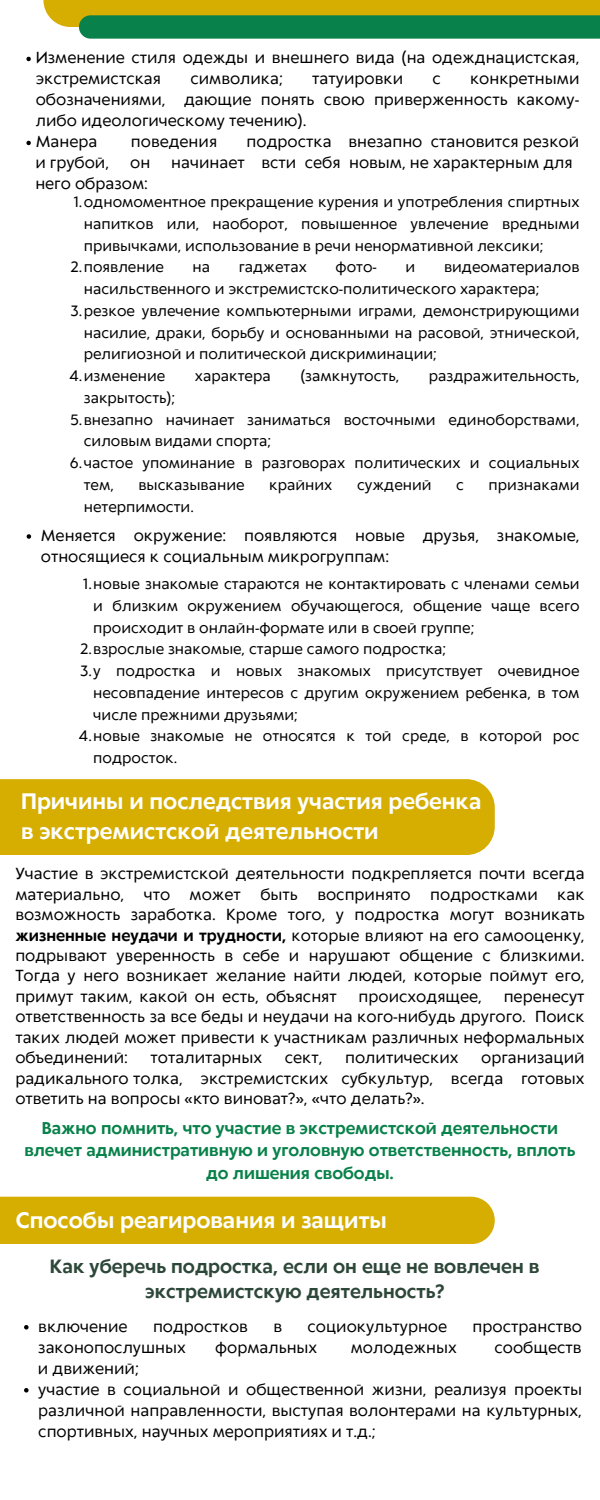
<style>
.page{position:relative;width:600px;height:1500px;background:#fff}
.page>*{position:absolute;margin:0;border:0;box-sizing:border-box;transform-origin:0 0}
.t1{font:700 21px/29.2px "Klein Text";color:#fff}
.t2{font:700 18px/24.8px "Klein Text";color:#2d4739;text-align:center}
.t3{font:700 16px/22.2px "Klein Text";color:#09814a;text-align:center}
.t4{font:15px/20.4px "Klein Text";color:#000;text-align:justify}
.t5{font:14px/21.8px "Klein Text";color:#000;text-align:justify}
.s1{font-weight:700}
</style>
<div class="page">
<svg style="left:26px;top:57px;width:5px;height:4px"></svg>
<svg style="left:26px;top:141px;width:5px;height:4px"></svg>
<div style="left:43px;top:0;width:557px;height:27px;background:#d6ae01"></div>
<svg style="left:79px;top:15px;width:521px;height:24px;background:#10834b"></svg>
<div style="left:0;top:779px;width:495px;height:76px;background:#d6ae01"></div>
<svg style="left:27px;top:534px;width:4px;height:5px"></svg>
<div style="left:0;top:1197px;width:495px;height:47px;background:#d6ae01"></div>
<svg style="left:24px;top:1325px;width:5px;height:5px"></svg>
<svg style="left:24px;top:1388px;width:5px;height:5px"></svg>
<p class="t4" style="left:36px;top:48px;width:545px;line-height:21px">Изменение стиля одежды и внешнего вида (на одежднацистская, экстремистская</p>
<p class="t4" style="left:36px;top:69px;width:545px;line-height:21px;text-indent:434px">конкретными обозначениями, дающие понять свою приверженность какому&shy;либо идеологическому течению).</p>
<p class="t4" style="left:36px;top:133px;width:63px">Манера</p>
<p class="t4" style="left:131px;top:133px;width:88px">поведения</p>
<p class="t4" style="left:247px;top:133px;width:334px">подростка внезапно становится резкой</p>
<h4 class="t4" style="left:35px;top:154px;width:75px">и грубой,</h4>
<h4 class="t4" style="left:130px;top:154px;width:22px">он</h4>
<h4 class="t4" style="left:171px;top:154px;width:403px">начинает всти себя новым, не характерным для</h4>
<h4 class="t4" style="left:35px;top:175px;width:114px">него образом:</h4>
<p class="t4" style="left:190px;top:70px;width:94px">символика;</p>
<p class="t4" style="left:312px;top:70px;width:92px">татуировки</p>
<p class="t4" style="left:432px;top:70px;width:10px">с</p>
<p class="t5" style="left:84px;top:192px;width:497px;text-indent:-10px">1.одномоментное прекращение курения и употребления спиртных напитков или, наоборот, повышенное увлечение вредными привычками, использование в речи ненормативной лексики;</p>
<p class="t5" style="left:71px;top:257px;width:95px">2.появление</p>
<p class="t5" style="left:193px;top:257px;width:19px">на</p>
<p class="t5" style="left:239px;top:257px;width:70px">гаджетах</p>
<p class="t5" style="left:336px;top:257px;width:43px">фото-</p>
<p class="t5" style="left:406px;top:257px;width:11px">и</p>
<p class="t5" style="left:84px;top:257px;width:497px;text-indent:360px">видеоматериалов насильственного и экстремистско-политического характера;</p>
<p class="t5" style="left:84px;top:301px;width:497px;text-indent:-13px">3.резкое увлечение компьютерными играми, демонстрирующими насилие, драки, борьбу и основанными на расовой, этнической, религиозной и политической дискриминации;</p>
<p class="t5" style="left:69px;top:366px;width:97px">4.изменение</p>
<p class="t5" style="left:195px;top:366px;width:77px">характера</p>
<p class="t5" style="left:300px;top:366px;width:100px">(замкнутость,</p>
<p class="t5" style="left:429px;top:366px;width:152px">раздражительность,</p>
<p class="t5" style="left:84px;top:388px;width:93px">закрытость);</p>
<p class="t5" style="left:84px;top:410px;width:497px;text-indent:-14px">5.внезапно начинает заниматься восточными единоборствами, силовым видами спорта;</p>
<p class="t5" style="left:84px;top:453px;width:497px;text-indent:-14px">6.частое упоминание в разговорах политических и социальных тем,</p>
<p class="t5" style="left:138px;top:475px;width:108px">высказывание</p>
<p class="t5" style="left:269px;top:475px;width:65px">крайних</p>
<p class="t5" style="left:357px;top:475px;width:76px">суждений</p>
<p class="t5" style="left:456px;top:475px;width:9px">с</p>
<p class="t5" style="left:489px;top:475px;width:92px">признаками</p>
<p class="t5" style="left:84px;top:497px;width:112px">нетерпимости.</p>
<h3 class="t4" style="left:41px;top:526px;width:540px;line-height:21px">Меняется окружение: появляются новые друзья, знакомые, относящиеся к социальным микрогруппам:</h3>
<p class="t5" style="left:93px;top:574px;width:488px;text-indent:-10px">1.новые знакомые стараются не контактировать с членами семьи и близким окружением обучающегося, общение чаще всего происходит в онлайн-формате или в своей группе;</p>
<p class="t5" style="left:80px;top:639px;width:368px">2.взрослые знакомые, старше самого подростка;</p>
<p class="t5" style="left:93px;top:661px;width:488px;text-indent:-13px">3.у подростка и новых знакомых присутствует очевидное несовпадение интересов с другим окружением ребенка, в том числе прежними друзьями;</p>
<h4 class="t5" style="left:93px;top:726px;width:488px;text-indent:-14px">4.новые знакомые не относятся к той среде, в которой рос подросток.</h4>
<p class="t1" style="left:21px;top:789px;width:462px">Причины и последствия участия ребенка в экстремистской деятельности</p>
<p class="t4" style="left:15px;top:865px;width:571px">Участие в экстремистской деятельности подкрепляется почти всегда материально,</p>
<p class="t4" style="left:144px;top:885px;width:28px">что</p>
<p class="t4" style="left:190px;top:885px;width:53px">может</p>
<p class="t4" style="left:260px;top:885px;width:39px">быть</p>
<p class="t4" style="left:317px;top:885px;width:95px">воспринято</p>
<p class="t4" style="left:430px;top:885px;width:109px">подростками</p>
<p class="t4" style="left:15px;top:885px;width:571px;text-indent:542px">как возможность заработка. Кроме того, у подростка могут возникать <span class="s1">жизненные неудачи и трудности,</span> которые влияют на его самооценку, подрывают уверенность в себе и нарушают общение с близкими.<br>Тогда у него возникает желание найти людей, которые поймут его, примут таким, какой он есть, объяснят</p>
<p class="t4" style="left:15px;top:987px;width:571px;text-indent:488px">перенесут ответственность за все беды и неудачи на кого-нибудь другого. Поиск таких людей может привести к участникам различных неформальных объединений:</p>
<p class="t4" style="left:359px;top:987px;width:125px">происходящее,</p>
<p class="t4" style="left:15px;top:1049px;width:571px;text-indent:466px">организаций радикального толка, экстремистских субкультур, всегда готовых ответить на вопросы «кто виноват?», «что делать?».</p>
<p class="t3" style="left:24px;top:1119px;width:553px">Важно помнить, что участие в экстремистской деятельности влечет административную и уголовную ответственность, вплоть до лишения свободы.</p>
<p class="t4" style="left:151px;top:1049px;width:113px">тоталитарных</p>
<p class="t4" style="left:285px;top:1049px;width:39px">сект,</p>
<p class="t4" style="left:345px;top:1049px;width:115px">политических</p>
<p class="t1" style="left:16px;top:1207px;width:372px">Способы реагирования и защиты</p>
<p class="t2" style="left:50px;top:1255px;width:491px">Как уберечь подростка, если он еще не вовлечен в экстремистскую деятельность?</p>
<p class="t4" style="left:38px;top:1317px;width:91px">включение</p>
<p class="t4" style="left:153px;top:1317px;width:96px">подростков</p>
<p class="t4" style="left:273px;top:1317px;width:10px">в</p>
<p class="t4" style="left:307px;top:1317px;width:141px">социокультурное</p>
<p class="t4" style="left:473px;top:1317px;width:111px">пространство</p>
<p class="t4" style="left:38px;top:1338px;width:149px">законопослушных</p>
<p class="t4" style="left:215px;top:1338px;width:104px">формальных</p>
<p class="t4" style="left:351px;top:1338px;width:107px">молодежных</p>
<p class="t4" style="left:495px;top:1338px;width:89px">сообществ</p>
<h4 class="t4" style="left:38px;top:1359px;width:102px">и движений;</h4>
<p class="t4" style="left:38px;top:1380px;width:545px;line-height:21px">участие в социальной и общественной жизни, реализуя проекты различной направленности, выступая волонтерами на культурных, спортивных, научных мероприятиях и т.д.;</p>
</div>
